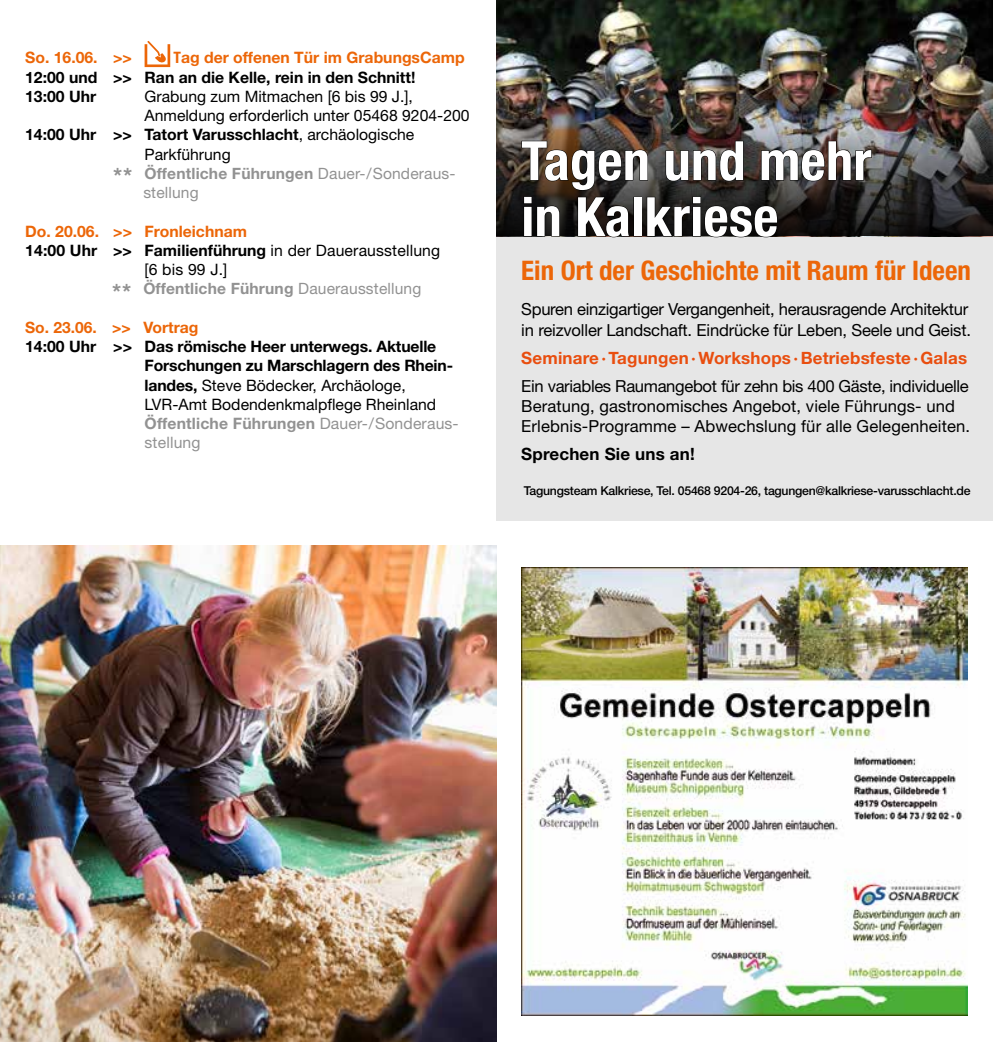
<style>
.page{position:relative;width:993px;height:1042px;background:#fff}
.page>*{position:absolute;margin:0;border:0;box-sizing:border-box;transform-origin:0 0}
.t1{font:700 condensed 54.25px/56px "Helvetica Neue";letter-spacing:.005em;color:#fff}
.t2{font:700 condensed 26.95px "Helvetica Neue";color:#ec6608}
.t3{font:700 16.97px "Helvetica Neue";letter-spacing:.01em;color:#e94e0f}
.t4{font:700 16.97px "Helvetica Neue";letter-spacing:.01em;color:#000}
.t5{font:16.62px/19.9px "Helvetica Neue";letter-spacing:-.01em;color:#000}
.t6{font:700 15.75px/19.2px "Helvetica Neue";color:#000}
.t7{font:15.75px "Helvetica Neue";color:#000}
.t8{font:700 15.75px "Helvetica Neue";color:#ec6608}
.t9{font:15.58px/19.2px "Helvetica Neue";letter-spacing:.01em;color:#929292}
.t10{font:700 15.58px "Helvetica Neue";letter-spacing:.01em;color:#929292}
.t11{font:700 15.58px "Helvetica Neue";color:#ec6608}
.t12{font:500 12.25px "Helvetica Neue";letter-spacing:-.02em;color:#000}
.s1{font-stretch:condensed;color:#ec6608}
.s2{color:#ec6608}
.s3{font-weight:400}
.s4{font-weight:700;font-size:22.57px}
.s5{font-weight:700}
.s6{font-size:22.57px}
.s7{font-size:15.75px}
.s8{color:#929292}
.s9{font-weight:400;color:#929292}
</style>
<div class="page">
<img style="left:521px;top:568px;width:446px;height:448px">
<svg style="left:144px;top:41px;width:26px;height:26px"></svg>
<div style="left:496px;top:218px;width:496px;height:303px;background:#e6e6e6"></div>
<img style="left:496px;top:0;width:496px;height:102px">
<img style="left:496px;top:102px;width:496px;height:134px">
<svg style="left:521px;top:140px;width:350px;height:98px"></svg>
<img style="left:0;top:546px;width:496px;height:496px">
<p class="t8" style="left:25px;top:48px;width:108px">So. 16.06. &gt;&gt;</p>
<p class="t6" style="left:25px;top:48px;width:441px;text-indent:148px"><span class="s1">T</span><span class="s2">ag der offenen Tür im GrabungsCamp<br></span>12:00 und &gt;&gt; Ran an die Kelle, rein in den Schnitt!<br>13:00 Uhr</p>
<p class="t7" style="left:144px;top:87px;width:270px">Grabung zum Mitmachen [6 bis 99 J.],</p>
<p class="t7" style="left:144px;top:106px;width:326px">Anmeldung erforderlich unter 05468 9204-200</p>
<p class="t6" style="left:25px;top:125px;width:390px">14:00 Uhr &gt;&gt; Tatort Varusschlacht<span class="s3">, archäologische</span></p>
<p class="t7" style="left:144px;top:145px;width:88px">Parkführung</p>
<p class="t9" style="left:143px;top:163px;width:314px;text-indent:-30px"><span class="s4">**</span> <span class="s5">Öffentliche Führungen</span> Dauer-/Sonderaus&shy;stellung</p>
<p class="t8" style="left:25px;top:221px;width:223px">Do. 20.06. &gt;&gt; Fronleichnam</p>
<p class="t6" style="left:25px;top:240px;width:416px">14:00 Uhr &gt;&gt; Familienführung <span class="s3">in der Dauerausstellung</span></p>
<p class="t7" style="left:144px;top:260px;width:84px">[6 bis 99 J.]</p>
<p class="t10" style="left:112px;top:279px;width:310px"><span class="s6">**</span> Öffentliche Führung <span class="s3">Dauerausstellung</span></p>
<p class="t11" style="left:25px;top:318px;width:175px">So. 23.06. &gt;&gt; <span class="s7">Vortrag</span></p>
<p class="t6" style="left:144px;top:337px;width:315px;text-indent:-119px">14:00 Uhr &gt;&gt; Das römische Heer unterwegs. Aktuelle Forschungen zu Marschlagern des Rhein&shy;landes, <span class="s3">Steve Bödecker, Archäologe, LVR-Amt Bodendenkmalpflege Rheinland </span><span class="s8">Öffentliche Führungen</span> <span class="s9">Dauer-/Sonderaus&shy;stellung</span></p>
<h1 class="t1" style="left:521px;top:132px;width:351px">Tagen und mehr in Kalkriese</h1>
<h2 class="t2" style="left:521px;top:254px;width:451px">Ein Ort der Geschichte mit Raum für Ideen</h2>
<p class="t5" style="left:521px;top:298px;width:451px;line-height:21px">Spuren einzigartiger Vergangenheit, herausragende Architektur in reizvoller Landschaft. Eindrücke für Leben, Seele und Geist.</p>
<p class="t3" style="left:521px;top:347px;width:447px">Seminare ·Tagungen·Workshops · Betriebsfeste ·Galas</p>
<p class="t5" style="left:521px;top:376px;width:450px">Ein variables Raumangebot für zehn bis 400 Gäste, individuelle<br>Beratung, gastronomisches Angebot, viele Führungs- und<br>Erlebnis-Programme – Abwechslung für alle Gelegenheiten.</p>
<p class="t4" style="left:521px;top:443px;width:175px">Sprechen Sie uns an!</p>
<p class="t12" style="left:523px;top:483px;width:448px">Tagungsteam Kalkriese, Tel. 05468 9204-26, tagungen@kalkriese-varusschlacht.de</p>
</div>
